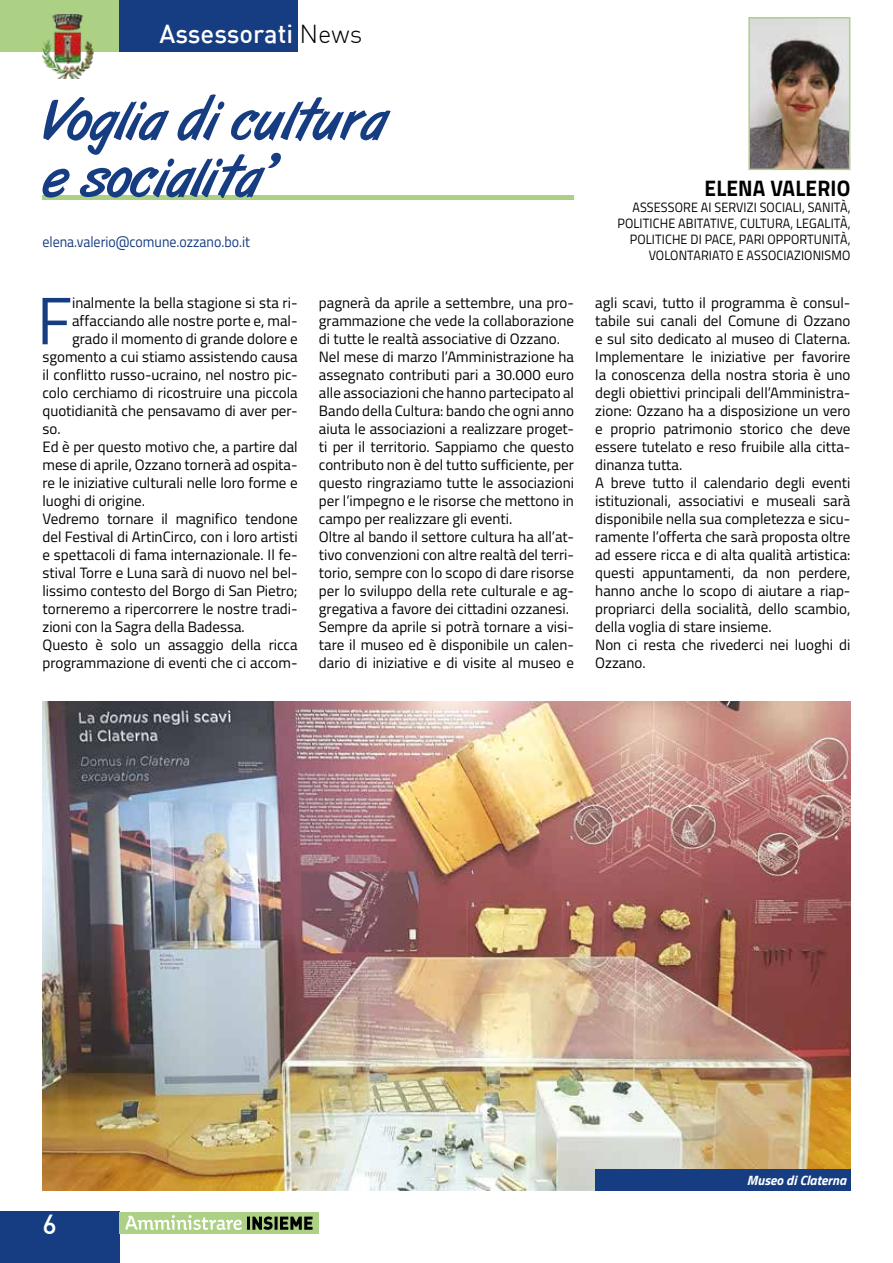
<style>
.page{position:relative;width:893px;height:1263px;background:#fff}
.page>*{position:absolute;margin:0;border:0;box-sizing:border-box;transform-origin:0 0}
.t1{font:67.05px "Titillium Web";color:#163d82}
.t2{font:57px/57px "Art Brush";color:#163d82}
.t3{font:500 27px "DIN";color:#fff}
.t4{font:500 25.5px "DIN";color:#fff}
.t5{font:700 22.5px "Titillium Web";letter-spacing:.01em;color:#000;scale:.93 1}
.t6{font:15px/18px "Titillium Web";color:#000}
.t7{font:15px "Titillium Web";color:#163d82;scale:.93 1}
.t8{font:13.5px/16.2px "Titillium Web";letter-spacing:.01em;color:#000;text-align:right;scale:.93 1}
.t9{font:italic 700 13.5px "Titillium Web";color:#fff}
.s1{font-weight:300;color:#000}
</style>
<div class="page">
<div style="left:0;top:1212px;width:119px;height:51px;background:#163d82"></div>
<div style="left:119px;top:1212px;width:200px;height:21px;background:#acd084"></div>
<svg style="left:125px;top:1215px;width:188px;height:15px"></svg>
<div style="left:0;top:0;width:119px;height:51px;background:#acd084"></div>
<div style="left:119px;top:0;width:179px;height:51px;background:#163d82"></div>
<img style="left:43px;top:15px;width:51px;height:64px">
<img style="left:751px;top:20px;width:96px;height:147px">
<div style="left:748px;top:17px;width:102px;height:153px;border:2px solid #acd084"></div>
<hr style="left:43px;top:196px;width:531px;height:4px;background:#acd084">
<img style="left:43px;top:702px;width:807px;height:489px">
<div style="left:595px;top:1169px;width:255px;height:22px;background:#163d82"></div>
<h3 class="t4" style="left:159px;top:17px;width:204px">Assessorati <span class="s1">News</span></h3>
<h2 class="t2" style="left:43px;top:94px;width:344px">Voglia di cultura e socialita’</h2>
<p class="t7" style="left:43px;top:230px;width:225px">elena.valerio@comune.ozzano.bo.it</p>
<h3 class="t5" style="left:705px;top:171px;width:158px">ELENA VALERIO</h3>
<p class="t8" style="left:617px;top:198px;width:252px">ASSESSORE AI SERVIZI SOCIALI, SANITÀ, POLITICHE ABITATIVE, CULTURA, LEGALITÀ, POLITICHE DI PACE, PARI OPPORTUNITÀ, VOLONTARIATO E ASSOCIAZIONISMO</p>
<h1 class="t1" style="left:37px;top:272px;width:37px">F</h1>
<p class="t6" style="left:72px;top:293px;width:227px">inalmente la bella stagione si sta ri-</p>
<p class="t6" style="left:72px;top:311px;width:227px">affacciando alle nostre porte e, mal-</p>
<p class="t6" style="left:72px;top:329px;width:227px">grado il momento di grande dolore e</p>
<p class="t6" style="left:43px;top:347px;width:257px">sgomento a cui stiamo assistendo causa</p>
<p class="t6" style="left:43px;top:365px;width:257px">il conflitto russo-ucraino, nel nostro pic-</p>
<p class="t6" style="left:43px;top:383px;width:257px">colo cerchiamo di ricostruire una piccola</p>
<p class="t6" style="left:43px;top:401px;width:257px">quotidianità che pensavamo di aver per-</p>
<p class="t6" style="left:43px;top:419px;width:20px">so.</p>
<p class="t6" style="left:43px;top:437px;width:257px">Ed è per questo motivo che, a partire dal</p>
<p class="t6" style="left:43px;top:455px;width:257px">mese di aprile, Ozzano tornerà ad ospita-</p>
<p class="t6" style="left:43px;top:473px;width:257px">re le iniziative culturali nelle loro forme e</p>
<p class="t6" style="left:43px;top:491px;width:104px">luoghi di origine.</p>
<p class="t6" style="left:43px;top:509px;width:257px">Vedremo tornare il magnifico tendone</p>
<p class="t6" style="left:43px;top:527px;width:257px">del Festival di ArtinCirco, con i loro artisti</p>
<p class="t6" style="left:43px;top:545px;width:257px">e spettacoli di fama internazionale. Il fe-</p>
<p class="t6" style="left:43px;top:563px;width:257px">stival Torre e Luna sarà di nuovo nel bel-</p>
<p class="t6" style="left:43px;top:581px;width:257px">lissimo contesto del Borgo di San Pietro;</p>
<p class="t6" style="left:43px;top:599px;width:257px">torneremo a ripercorrere le nostre tradi-</p>
<p class="t6" style="left:43px;top:617px;width:204px">zioni con la Sagra della Badessa.</p>
<p class="t6" style="left:43px;top:635px;width:257px">Questo è solo un assaggio della ricca</p>
<p class="t6" style="left:43px;top:653px;width:257px">programmazione di eventi che ci accom-</p>
<p class="t6" style="left:319px;top:293px;width:257px">pagnerà da aprile a settembre, una pro&shy;grammazione che vede la collaborazione di tutte le realtà associative di Ozzano.<br>Nel mese di marzo l’Amministrazione ha assegnato contributi pari a 30.000 euro alle associazioni che hanno partecipato al Bando della Cultura: bando che ogni anno aiuta le associazioni a realizzare proget&shy;ti per il territorio. Sappiamo che questo contributo non è del tutto sufficiente, per questo ringraziamo tutte le associazioni per l’impegno e le risorse che mettono in campo per realizzare gli eventi.<br>Oltre al bando il settore cultura ha all’at&shy;tivo convenzioni con altre realtà del terri&shy;torio, sempre con lo scopo di dare risorse per lo sviluppo della rete culturale e ag&shy;gregativa a favore dei cittadini ozzanesi.<br>Sempre da aprile si potrà tornare a visi&shy;tare il museo ed è disponibile un calen&shy;dario di iniziative e di visite al museo e</p>
<p class="t6" style="left:595px;top:293px;width:257px">agli scavi, tutto il programma è consul&shy;tabile sui canali del Comune di Ozzano e sul sito dedicato al museo di Claterna.<br>Implementare le iniziative per favorire la conoscenza della nostra storia è uno degli obiettivi principali dell’Amministra&shy;zione: Ozzano ha a disposizione un vero e proprio patrimonio storico che deve essere tutelato e reso fruibile alla citta&shy;dinanza tutta.<br>A breve tutto il calendario degli eventi istituzionali, associativi e museali sarà disponibile nella sua completezza e sicu&shy;ramente l’offerta che sarà proposta oltre ad essere ricca e di alta qualità artistica: questi appuntamenti, da non perdere, hanno anche lo scopo di aiutare a riap&shy;propriarci della socialità, dello scambio, della voglia di stare insieme.<br>Non ci resta che rivederci nei luoghi di Ozzano.</p>
<h3 class="t3" style="left:43px;top:1207px;width:16px">6</h3>
<p class="t9" style="left:747px;top:1169px;width:101px">Museo di Claterna</p>
</div>
